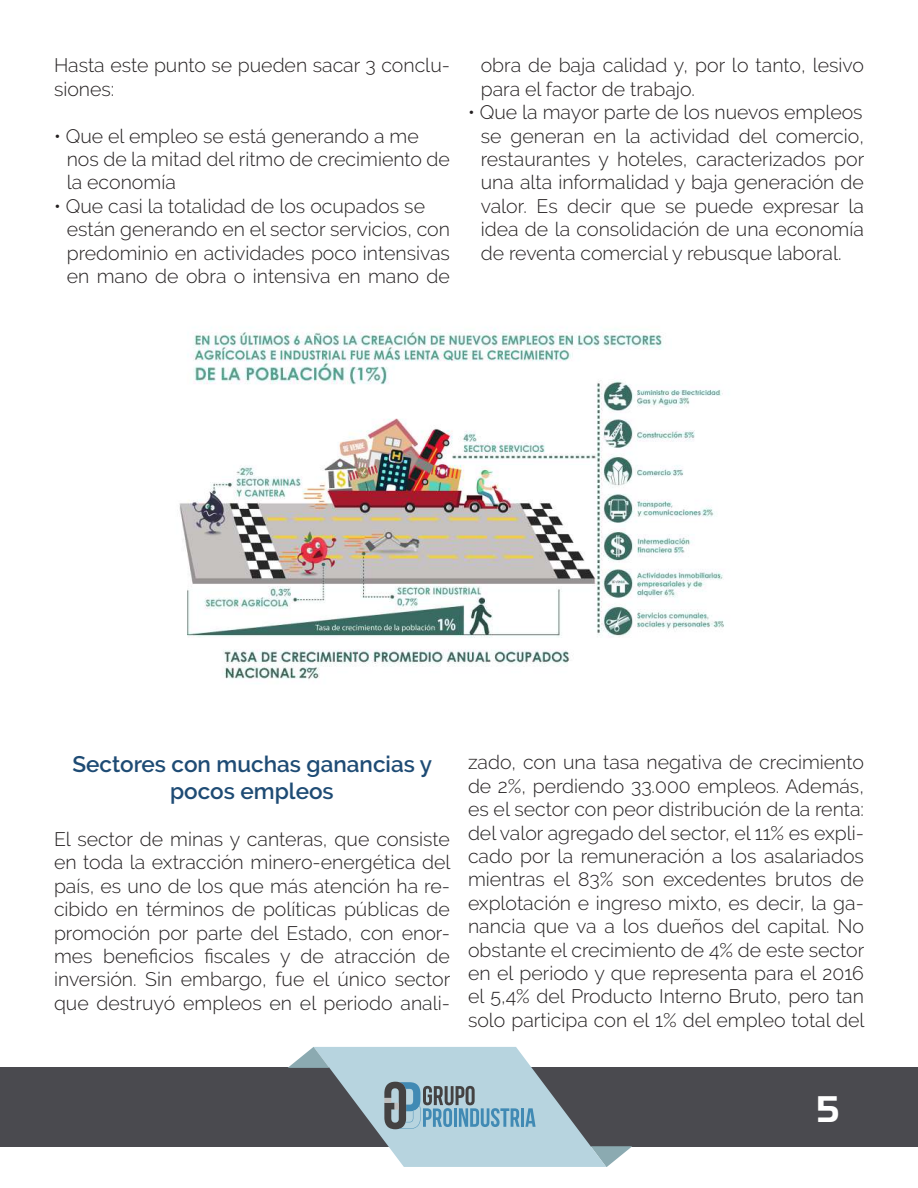
<style>
.page{position:relative;width:918px;height:1188px;background:#fff}
.page>*{position:absolute;margin:0;border:0;box-sizing:border-box;transform-origin:0 0}
.t1{font:36px "Prototype";color:#fff}
.t2{font:600 22.5px/27px "Raleway";color:#1e4b74;text-align:center}
.t3{font:300 19.5px/23.4px "Raleway";color:#231f20}
</style>
<div class="page">
<div style="left:0;top:1067px;width:918px;height:80px;background:#4a4a4f"></div>
<svg style="left:288px;top:1047px;width:344px;height:120px"></svg>
<img style="left:179px;top:329px;width:545px;height:350px">
<p class="t3" style="left:54px;top:54px;width:397px">Hasta este punto se pueden sacar 3 conclu&shy;siones:</p>
<p class="t3" style="left:67px;top:124px;width:385px;text-indent:-13px">• Que el empleo se está generando a me nos de la mitad del ritmo de crecimiento de la economía</p>
<p class="t3" style="left:67px;top:194px;width:385px;text-indent:-13px">• Que casi la totalidad de los ocupados se están generando en el sector servicios, con predominio en actividades poco intensivas en mano de obra o intensiva en mano de</p>
<p class="t3" style="left:481px;top:54px;width:385px">obra de baja calidad y, por lo tanto, lesivo para el factor de trabajo.</p>
<p class="t3" style="left:481px;top:100px;width:385px;text-align:justify;text-indent:-13px">• Que la mayor parte de los nuevos empleos se generan en la actividad del comercio, restaurantes y hoteles, caracterizados por una alta informalidad y baja generación de valor. Es decir que se puede expresar la idea de la consolidación de una economía de reventa comercial y rebusque laboral.</p>
<p class="t2" style="left:72px;top:751px;width:361px">Sectores con muchas ganancias y pocos empleos</p>
<p class="t3" style="left:54px;top:827px;width:398px;text-align:justify">El sector de minas y canteras, que consiste en toda la extracción minero-energética del país, es uno de los que más atención ha re&shy;cibido en términos de políticas públicas de promoción por parte del Estado, con enor&shy;mes beneficios fiscales y de atracción de inversión. Sin embargo, fue el único sector que destruyó empleos en el periodo anali-</p>
<p class="t3" style="left:468px;top:751px;width:398px;text-align:justify">zado, con una tasa negativa de crecimiento de 2%, perdiendo 33.000 empleos. Además, es el sector con peor distribución de la renta: del valor agregado del sector, el 11% es expli&shy;cado por la remuneración a los asalariados mientras el 83% son excedentes brutos de explotación e ingreso mixto, es decir, la ga&shy;nancia que va a los dueños del capital. No obstante el crecimiento de 4% de este sector en el periodo y que representa para el 2016 el 5,4% del Producto Interno Bruto, pero tan solo participa con el 1% del empleo total del</p>
<h1 class="t1" style="left:817px;top:1087px;width:24px">5</h1>
</div>
